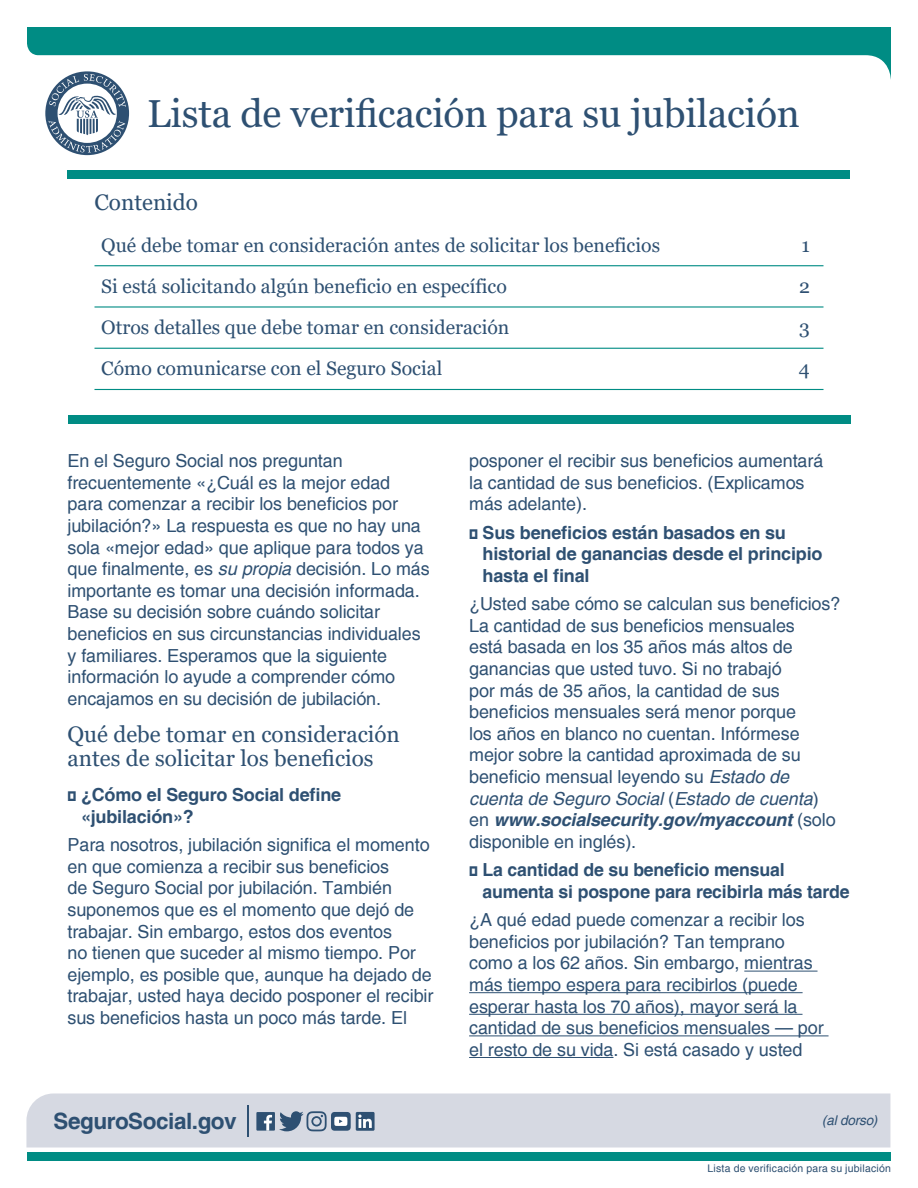
<style>
.page{position:relative;width:918px;height:1188px;background:#fff}
.page>*{position:absolute;margin:0;border:0;box-sizing:border-box;transform-origin:0 0}
.t1{font:39px "Georgia";letter-spacing:-.005em;color:#2e5072}
.t2{font:22.5px/24px "Georgia";color:#2e5072}
.t3{font:700 22.5px "Helvetica";letter-spacing:-.02em;color:#2e5072}
.t4{font:19.5px "Georgia";color:#2e5072}
.t5{font:18px/21.6px "Helvetica";letter-spacing:-.005em;color:#2e5072}
.t6{font:700 18px/21.6px "Helvetica";letter-spacing:-.01em;color:#2e5072}
.t7{font:italic 13.5px "Helvetica";letter-spacing:-.015em;color:#2e5072}
.t8{font:10.5px "Helvetica";letter-spacing:.02em;color:#2e5072}
.s1{font-style:italic}
.s2{font-weight:400}
.s3{font-weight:700;font-style:italic}
</style>
<div class="page">
<div style="left:26px;top:1094px;width:864px;height:54px;background:#d6d9e2"></div>
<svg style="left:27px;top:27px;width:864px;height:53px;fill:#008c84"></svg>
<div style="left:27px;top:1153px;width:864px;height:8px;background:#008c84"></div>
<hr style="left:247px;top:1105px;width:2px;height:32px;background:#2e5072">
<div style="left:68px;top:415px;width:782px;height:8px;background:#008c84"></div>
<div style="left:68px;top:171px;width:782px;height:8px;background:#008c84"></div>
<svg style="left:45px;top:71px;width:84px;height:84px"></svg>
<svg style="left:49px;top:74px;width:77px;height:79px"></svg>
<hr style="left:94px;top:265px;width:730px;height:1px;background:#008c84">
<hr style="left:94px;top:306px;width:730px;height:2px;background:#008c84">
<hr style="left:94px;top:348px;width:730px;height:1px;background:#008c84">
<hr style="left:94px;top:389px;width:730px;height:1px;background:#008c84">
<hr style="left:744px;top:971px;width:74px;height:1px;background:#2e5072">
<hr style="left:469px;top:992px;width:334px;height:1px;background:#2e5072">
<hr style="left:469px;top:1014px;width:334px;height:1px;background:#2e5072">
<hr style="left:469px;top:1035px;width:360px;height:1px;background:#2e5072">
<hr style="left:469px;top:1057px;width:144px;height:1px;background:#2e5072">
<div style="left:256px;top:1112px;width:19px;height:19px;background:#2e5072"></div>
<svg style="left:264px;top:1115px;width:8px;height:16px"></svg>
<svg style="left:279px;top:1111px;width:96px;height:20px;background:#8597ac"></svg>
<h1 class="t1" style="left:147px;top:90px;width:654px">Lista de verificación para su jubilación</h1>
<h1 class="t2" style="left:94px;top:191px;width:105px">Contenido</h1>
<p class="t4" style="left:101px;top:233px;width:560px">Qué debe tomar en consideración antes de solicitar los beneficios</p>
<p class="t4" style="left:802px;top:233px;width:10px">1</p>
<p class="t4" style="left:101px;top:274px;width:407px">Si está solicitando algún beneficio en específico</p>
<p class="t4" style="left:799px;top:274px;width:12px">2</p>
<p class="t4" style="left:101px;top:316px;width:410px">Otros detalles que debe tomar en consideración</p>
<p class="t4" style="left:799px;top:316px;width:12px">3</p>
<p class="t4" style="left:101px;top:357px;width:343px">Cómo comunicarse con el Seguro Social</p>
<p class="t4" style="left:799px;top:357px;width:13px">4</p>
<p class="t5" style="left:68px;top:451px;width:364px">En el Seguro Social nos preguntan frecuentemente «¿Cuál es la mejor edad para comenzar a recibir los beneficios por jubilación?» La respuesta es que no hay una sola «mejor edad» que aplique para todos ya que finalmente, es <span class="s1">su propia</span> decisión. Lo más importante es tomar una decisión informada.<br>Base su decisión sobre cuándo solicitar beneficios en sus circunstancias individuales y familiares. Esperamos que la siguiente información lo ayude a comprender cómo encajamos en su decisión de jubilación.</p>
<h1 class="t2" style="left:68px;top:723px;width:334px">Qué debe tomar en consideración antes de solicitar los beneficios</h1>
<p class="t6" style="left:81px;top:785px;width:262px;text-indent:-14px"><span class="s2">į</span> ¿Cómo el Seguro Social define «jubilación»?</p>
<p class="t5" style="left:68px;top:835px;width:368px">Para nosotros, jubilación significa el momento en que comienza a recibir sus beneficios<br>de Seguro Social por jubilación. También suponemos que es el momento que dejó de trabajar. Sin embargo, estos dos eventos<br>no tienen que suceder al mismo tiempo. Por ejemplo, es posible que, aunque ha dejado de trabajar, usted haya decido posponer el recibir sus beneficios hasta un poco más tarde. El</p>
<p class="t3" style="left:53px;top:1108px;width:185px">SeguroSocial.gov</p>
<p class="t5" style="left:469px;top:451px;width:356px">posponer el recibir sus beneficios aumentará la cantidad de sus beneficios. (Explicamos más adelante).</p>
<p class="t6" style="left:483px;top:522px;width:341px;text-indent:-14px"><span class="s2">į</span> Sus beneficios están basados en su historial de ganancias desde el principio hasta el final</p>
<p class="t5" style="left:469px;top:594px;width:373px">¿Usted sabe cómo se calculan sus beneficios?<br>La cantidad de sus beneficios mensuales<br>está basada en los 35 años más altos de ganancias que usted tuvo. Si no trabajó<br>por más de 35 años, la cantidad de sus beneficios mensuales será menor porque<br>los años en blanco no cuentan. Infórmese mejor sobre la cantidad aproximada de su beneficio mensual leyendo su <span class="s1">Estado de cuenta de Seguro Social</span> (<span class="s1">Estado de cuenta</span>) en <span class="s3">www.socialsecurity.gov/myaccount</span> (solo disponible en inglés).</p>
<p class="t6" style="left:483px;top:860px;width:369px;text-indent:-13px"><span class="s2">į</span> La cantidad de su beneficio mensual aumenta si pospone para recibirla más tarde</p>
<p class="t5" style="left:469px;top:910px;width:356px">¿A qué edad puede comenzar a recibir los beneficios por jubilación? Tan temprano como a los 62 años. Sin embargo, mientras más tiempo espera para recibirlos (puede esperar hasta los 70 años), mayor será la cantidad de sus beneficios mensuales — por el resto de su vida. Si está casado y usted</p>
<p class="t7" style="left:822px;top:1113px;width:57px">(al dorso)</p>
<p class="t8" style="left:708px;top:1163px;width:185px">Lista de verificación para su jubilación</p>
</div>
